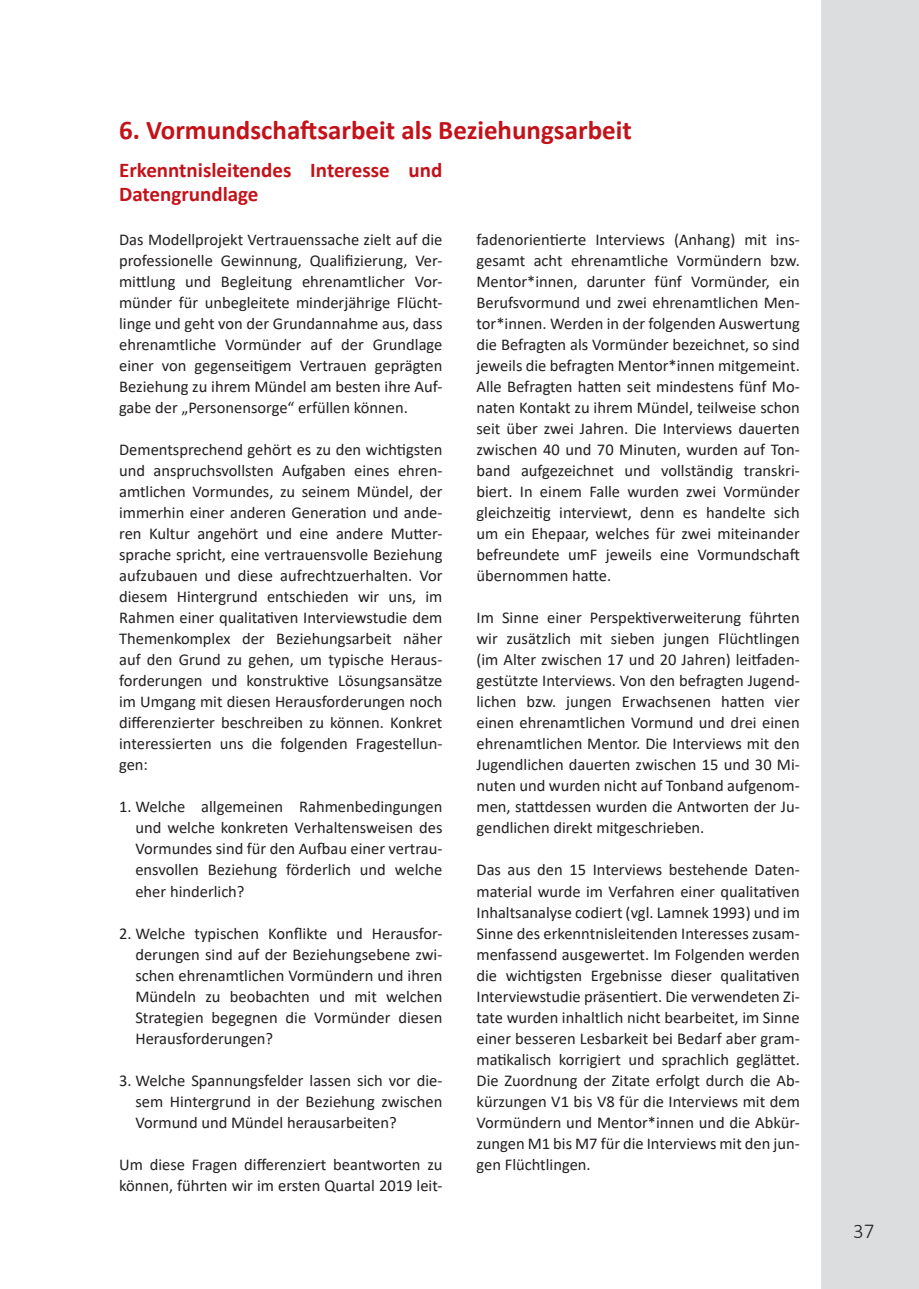
<style>
.page{position:relative;width:919px;height:1289px;background:#fff}
.page>*{position:absolute;margin:0;border:0;box-sizing:border-box;transform-origin:0 0}
.Überschrift_1{font:700 27px "Calibri";color:#c4121a}
.Überschrift_2{font:700 21px/24px "Calibri";color:#c4121a}
.t1{font:300 21px "Calibri";color:#231f20}
.Fließtext{font:16.5px/21px "Calibri";color:#231f20;text-align:justify}
</style>
<div class="page">
<div style="left:821px;top:0;width:97px;height:1288px;background:#dcdddf"></div>
<p class="Überschrift_1" style="left:119px;top:111px;width:514px">6. Vormundschaftsarbeit als Beziehungsarbeit</p>
<p class="Überschrift_2" style="left:119px;top:158px;width:325px">Erkenntnisleitendes Interesse und<br>Datengrundlage</p>
<p class="Fließtext" style="left:119px;top:229px;width:325px">Das Modellprojekt Vertrauenssache zielt auf die professionelle Gewinnung, Qualifizierung, Ver&shy;mittlung und Begleitung ehrenamtlicher Vor&shy;münder für unbegleitete minderjährige Flücht&shy;linge und geht von der Grundannahme aus, dass ehrenamtliche Vormünder auf der Grundlage einer von gegenseitigem Vertrauen geprägten Beziehung zu ihrem Mündel am besten ihre Auf&shy;gabe der „Personensorge“ erfüllen können.</p>
<p class="Fließtext" style="left:119px;top:439px;width:325px">Dementsprechend gehört es zu den wichtigsten und anspruchsvollsten Aufgaben eines ehren&shy;amtlichen Vormundes, zu seinem Mündel, der immerhin einer anderen Generation und ande&shy;ren Kultur angehört und eine andere Mutter&shy;sprache spricht, eine vertrauensvolle Beziehung aufzubauen und diese aufrechtzuerhalten. Vor diesem Hintergrund entschieden wir uns, im Rahmen einer qualitativen Interviewstudie dem Themenkomplex der Beziehungsarbeit näher auf den Grund zu gehen, um typische Heraus&shy;forderungen und konstruktive Lösungsansätze im Umgang mit diesen Herausforderungen noch differenzierter beschreiben zu können. Konkret interessierten uns die folgenden Fragestellun&shy;gen:</p>
<p class="Fließtext" style="left:135px;top:796px;width:308px;text-indent:-16px">1. Welche allgemeinen Rahmenbedingungen und welche konkreten Verhaltensweisen des Vormundes sind für den Aufbau einer vertrau&shy;ensvollen Beziehung förderlich und welche eher hinderlich?</p>
<p class="Fließtext" style="left:135px;top:922px;width:308px;text-indent:-16px">2. Welche typischen Konflikte und Herausfor&shy;derungen sind auf der Beziehungsebene zwi&shy;schen ehrenamtlichen Vormündern und ihren Mündeln zu beobachten und mit welchen Strategien begegnen die Vormünder diesen Herausforderungen?</p>
<p class="Fließtext" style="left:135px;top:1069px;width:308px;text-indent:-16px">3. Welche Spannungsfelder lassen sich vor die&shy;sem Hintergrund in der Beziehung zwischen Vormund und Mündel herausarbeiten?</p>
<p class="Fließtext" style="left:119px;top:1153px;width:325px">Um diese Fragen differenziert beantworten zu können, führten wir im ersten Quartal 2019 leit-</p>
<p class="Fließtext" style="left:476px;top:229px;width:325px">fadenorientierte Interviews (Anhang) mit ins&shy;gesamt acht ehrenamtliche Vormündern bzw.<br>Mentor*innen, darunter fünf Vormünder, ein Berufsvormund und zwei ehrenamtlichen Men&shy;tor*innen. Werden in der folgenden Auswertung die Befragten als Vormünder bezeichnet, so sind jeweils die befragten Mentor*innen mitgemeint.<br>Alle Befragten hatten seit mindestens fünf Mo&shy;naten Kontakt zu ihrem Mündel, teilweise schon seit über zwei Jahren. Die Interviews dauerten zwischen 40 und 70 Minuten, wurden auf Ton&shy;band aufgezeichnet und vollständig transkri&shy;biert. In einem Falle wurden zwei Vormünder gleichzeitig interviewt, denn es handelte sich um ein Ehepaar, welches für zwei miteinander befreundete umF jeweils eine Vormundschaft übernommen hatte.</p>
<p class="Fließtext" style="left:476px;top:607px;width:325px">Im Sinne einer Perspektiverweiterung führten wir zusätzlich mit sieben jungen Flüchtlingen (im Alter zwischen 17 und 20 Jahren) leitfaden&shy;gestützte Interviews. Von den befragten Jugend&shy;lichen bzw. jungen Erwachsenen hatten vier einen ehrenamtlichen Vormund und drei einen ehrenamtlichen Mentor. Die Interviews mit den Jugendlichen dauerten zwischen 15 und 30 Mi&shy;nuten und wurden nicht auf Tonband aufgenom&shy;men, stattdessen wurden die Antworten der Ju&shy;gendlichen direkt mitgeschrieben.</p>
<p class="Fließtext" style="left:476px;top:859px;width:325px">Das aus den 15 Interviews bestehende Daten&shy;material wurde im Verfahren einer qualitativen Inhaltsanalyse codiert (vgl. Lamnek 1993) und im Sinne des erkenntnisleitenden Interesses zusam&shy;menfassend ausgewertet. Im Folgenden werden die wichtigsten Ergebnisse dieser qualitativen Interviewstudie präsentiert. Die verwendeten Zi&shy;tate wurden inhaltlich nicht bearbeitet, im Sinne einer besseren Lesbarkeit bei Bedarf aber gram&shy;matikalisch korrigiert und sprachlich geglättet.<br>Die Zuordnung der Zitate erfolgt durch die Ab&shy;kürzungen V1 bis V8 für die Interviews mit dem Vormündern und Mentor*innen und die Abkür&shy;zungen M1 bis M7 für die Interviews mit den jun&shy;gen Flüchtlingen.</p>
<p class="t1" style="left:853px;top:1217px;width:23px">37</p>
</div>
